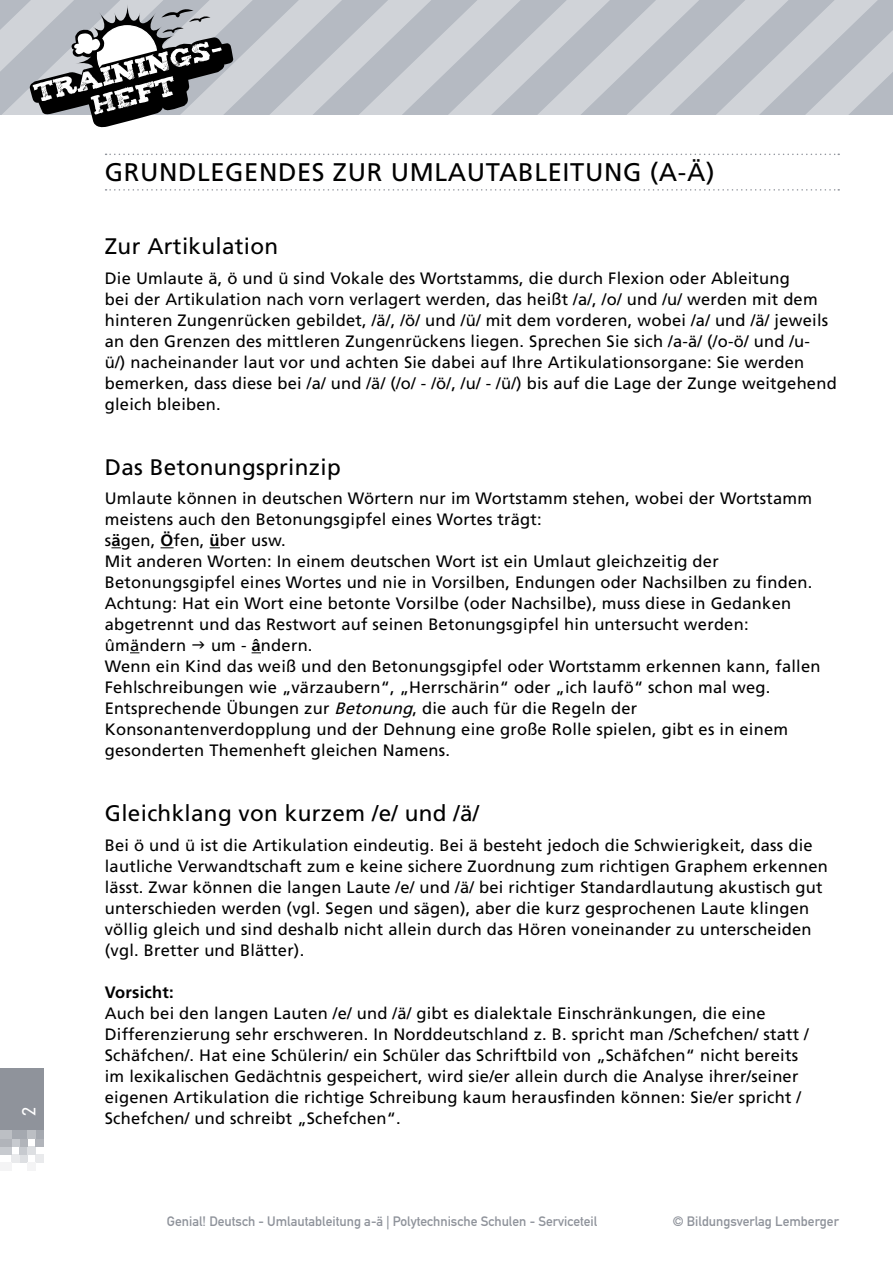
<style>
.page{position:relative;width:893px;height:1263px;background:#fff}
.page>*{position:absolute;margin:0;border:0;box-sizing:border-box;transform-origin:0 0}
.t1{font:25.5px "Frutiger LT Std";letter-spacing:.025em;color:#000}
.t2{font:22.5px "Frutiger LT Std";letter-spacing:.015em;color:#000}
.t3{font:300 18px "DIN Neuzeit Grotesk";color:#fff}
.t4{font:16.5px/21px "Frutiger LT Std";letter-spacing:.015em;color:#000}
.t5{font:700 16.5px "Frutiger LT Std";letter-spacing:.015em;color:#000}
.t6{font:13.5px "DIN Mittelschrift";color:#8f939b}
.s1{font-weight:700}
.s2{font-style:italic}
</style>
<div class="page">
<div style="left:0;top:1068px;width:44px;height:62px;background:#8f939b"></div>
<div style="left:19px;top:1154px;width:8px;height:8px;background:#dddfe2"></div>
<div style="left:11px;top:1154px;width:8px;height:8px;background:#e9eaec"></div>
<div style="left:36px;top:1154px;width:8px;height:8px;background:#e9eaec"></div>
<div style="left:19px;top:1146px;width:8px;height:8px;background:#c7cacf"></div>
<div style="left:0;top:1146px;width:11px;height:8px;background:#c7cacf"></div>
<div style="left:27px;top:1146px;width:9px;height:8px;background:#dddfe2"></div>
<div style="left:19px;top:1138px;width:8px;height:8px;background:#b1b4ba"></div>
<div style="left:11px;top:1138px;width:8px;height:8px;background:#c7cacf"></div>
<div style="left:0;top:1138px;width:11px;height:8px;background:#b1b4ba"></div>
<div style="left:36px;top:1138px;width:8px;height:8px;background:#b1b4ba"></div>
<div style="left:19px;top:1130px;width:8px;height:8px;background:#a5a9b0"></div>
<div style="left:11px;top:1130px;width:8px;height:8px;background:#a5a9b0"></div>
<div style="left:0;top:1130px;width:11px;height:8px;background:#bcbfc4"></div>
<div style="left:36px;top:1130px;width:8px;height:8px;background:#a5a9b0"></div>
<div style="left:27px;top:1130px;width:9px;height:8px;background:#bcbfc4"></div>
<div style="left:27px;top:1162px;width:9px;height:8px;background:#f4f4f5"></div>
<div style="left:0;top:1162px;width:11px;height:8px;background:#f4f4f5"></div>
<svg style="left:0;top:0;width:893px;height:128px;background:#bdc0c5"></svg>
<svg style="left:106px;top:154px;width:733px;height:1px"></svg>
<svg style="left:106px;top:189px;width:733px;height:2px"></svg>
<svg style="left:161px;top:547px;width:13px;height:1px"></svg>
<p class="t3" style="left:18px;top:1116px;width:11px;rotate:-90deg">2</p>
<h1 class="t1" style="left:105px;top:157px;width:611px">Grundlegendes zur U mlautableitung (a-ä)</h1>
<h2 class="t2" style="left:105px;top:233px;width:175px">Zur Artikulation</h2>
<p class="t4" style="left:105px;top:267px;width:733px">Die U mlaute ä, ö und ü sind Vokale des Wortstamms, die durch Flexion oder Ableitung<br>bei der Artikulation nach vorn verlagert werden, das heißt /a/, /o/ und /u/ werden mit dem hinteren Zungenrücken gebildet, /ä/, /ö/ und /ü/ mit dem vorderen, wobei /a/ und /ä/ jeweils an den Grenzen des mittleren Zungenrückens liegen. Sprechen Sie sich /a-ä/ (/o-ö/ und /u-<br>ü/) nacheinander laut vor und achten Sie dabei auf I hre Artikulationsorgane: Sie werden bemerken, dass diese bei /a/ und /ä/ (/o/ - /ö/, /u/ - /ü/) bis auf die Lage der Zunge weitgehend gleich bleiben.</p>
<h2 class="t2" style="left:105px;top:454px;width:238px">Das Betonungsprinzip</h2>
<p class="t4" style="left:105px;top:488px;width:709px">U mlaute können in deutschen Wörtern nur im Wortstamm stehen, wobei der Wortstamm meistens auch den Betonungsgipfel eines Wortes trägt:<br>s<span class="s1">ä</span>gen, <span class="s1">Ö</span>fen, <span class="s1">ü</span>ber usw.<br>M it anderen Worten: I n einem deutschen Wort ist ein U mlaut gleichzeitig der Betonungsgipfel eines Wortes und nie in Vorsilben, Endungen oder Nachsilben zu finden.<br>Achtung: Hat ein Wort eine betonte Vorsilbe (oder Nachsilbe), muss diese in Gedanken abgetrennt und das Restwort auf seinen Betonungsgipfel hin untersucht werden: ûmändern</p>
<p class="t4" style="left:105px;top:635px;width:717px;text-indent:106px">um - <span class="s1">â</span>ndern.<br>Wenn ein Kind das weiß und den Betonungsgipfel oder Wortstamm erkennen kann, fallen Fehlschreibungen wie „värzaubern“, „Herrschärin“ oder „ich laufö“ schon mal weg.<br>Entsprechende Übungen zur <span class="s2">Betonung</span>, die auch für die Regeln der Konsonantenverdopplung und der Dehnung eine große Rolle spielen, gibt es in einem gesonderten Themenheft gleichen Namens.</p>
<h2 class="t2" style="left:105px;top:800px;width:376px">Gleichklang von kurzem /e/ und /ä/</h2>
<p class="t4" style="left:105px;top:834px;width:724px">Bei ö und ü ist die Artikulation eindeutig. Bei ä besteht jedoch die Schwierigkeit, dass die lautliche Verwandtschaft zum e keine sichere Zuordnung zum richtigen Graphem erkennen lässt. Zwar können die langen Laute /e/ und /ä/ bei richtiger Standardlautung akustisch gut unterschieden werden (vgl. Segen und sägen), aber die kurz gesprochenen Laute klingen völlig gleich und sind deshalb nicht allein durch das Hören voneinander zu unterscheiden (vgl. B retter und B lätter).</p>
<p class="t5" style="left:105px;top:982px;width:70px">Vorsicht:</p>
<p class="t4" style="left:105px;top:1002px;width:705px">Auch bei den langen Lauten /e/ und /ä/ gibt es dialektale E inschränkungen, die eine Differenzierung sehr erschweren. I n Norddeutschland z. B . spricht man /Schefchen/ statt / Schäfchen/. Hat eine Schülerin/ ein Schüler das Schriftbild von „Schäfchen“ nicht bereits im lexikalischen Gedächtnis gespeichert, wird sie/er allein durch die Analyse ihrer/seiner eigenen Artikulation die richtige Schreibung kaum herausfinden können: Sie/er spricht / Schefchen/ und schreibt „Schefchen“.</p>
<p class="t6" style="left:167px;top:1214px;width:432px">Genial! Deutsch - Umlautableitung a-ä | Polytechnische Schulen - Serviceteil</p>
<p class="t6" style="left:673px;top:1214px;width:168px">© Bildungsverlag Lemberger</p>
</div>
